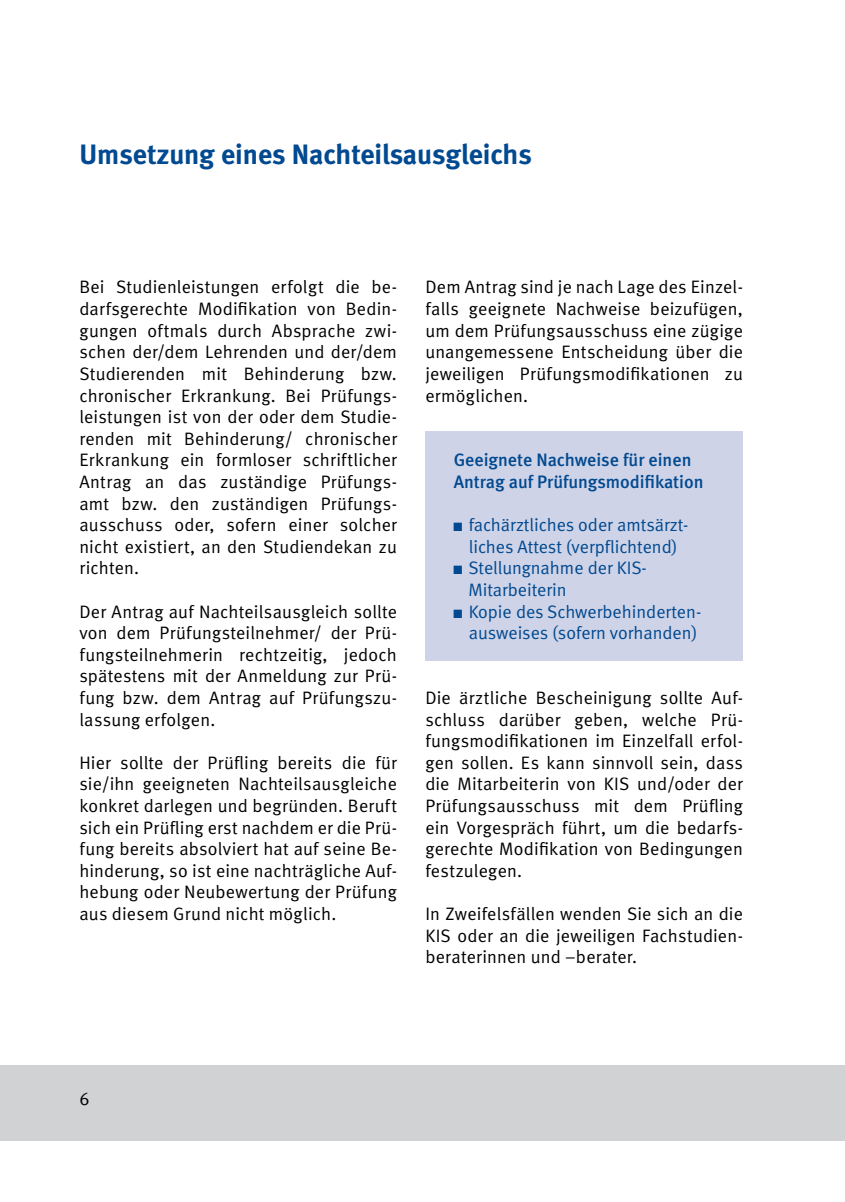
<style>
.page{position:relative;width:845px;height:1202px;background:#fff}
.page>*{position:absolute;margin:0;border:0;box-sizing:border-box;transform-origin:0 0}
.t1{font:700 28px "Meta";color:#014990}
.t2{font:18px/21.6px "Meta Normal";letter-spacing:.01em;color:#010100;text-align:justify}
.t3{font:18px/21.6px "Meta Normal";color:#014990;text-align:center}
.t4{font:500 18px "Meta";color:#014990}
.s1{font-family:"Arial Narrow"}
</style>
<div class="page">
<div style="left:425px;top:431px;width:318px;height:229px;background:#ced3e7"></div>
<div style="left:0;top:1066px;width:845px;height:75px;background:#d1d2d4"></div>
<h3 class="t1" style="left:79px;top:138px;width:454px">Umsetzung eines Nachteilsausgleichs</h3>
<p class="t2" style="left:79px;top:276px;width:319px">Bei Studienleistungen erfolgt die be&shy;darfsgerechte Modifikation von Bedin&shy;gungen oftmals durch Absprache zwi&shy;schen der/dem Lehrenden und der/dem Studierenden mit Behinderung bzw. chronischer Erkrankung. Bei Prüfungs&shy;leistungen ist von der oder dem Studie&shy;renden mit Behinderung/ chronischer Erkrankung ein formloser schriftlicher Antrag an das zuständige Prüfungs&shy;amt bzw. den zuständigen Prüfungs&shy;ausschuss oder, sofern einer solcher nicht existiert, an den Studiendekan zu richten.</p>
<p class="t2" style="left:79px;top:600px;width:319px">Der Antrag auf Nachteilsausgleich sollte von dem Prüfungsteilnehmer/ der Prü&shy;fungsteilnehmerin rechtzeitig, jedoch spätestens mit der Anmeldung zur Prü&shy;fung bzw. dem Antrag auf Prüfungszu&shy;lassung erfolgen.</p>
<p class="t2" style="left:79px;top:751px;width:319px">Hier sollte der Prüfling bereits die für sie/ihn geeigneten Nachteilsausgleiche konkret darlegen und begründen. Beruft sich ein Prüfling erst nachdem er die Prü&shy;fung bereits absolviert hat auf seine Be&shy;hinderung, so ist eine nachträgliche Auf&shy;hebung oder Neubewertung der Prüfung aus diesem Grund nicht möglich.</p>
<p class="t2" style="left:425px;top:276px;width:319px">Dem Antrag sind je nach Lage des Einzel&shy;falls geeignete Nachweise beizufügen, um dem Prüfungsausschuss eine zügige unangemessene Entscheidung über die jeweiligen Prüfungsmodifikationen zu ermöglichen.</p>
<p class="t4" style="left:454px;top:450px;width:239px">Geeignete Nachweise für einen</p>
<p class="t4" style="left:454px;top:471px;width:251px">Antrag auf Prüfungsmodifikation</p>
<p class="t3" style="left:454px;top:514px;width:235px"><span class="s1">■</span> fachärztliches oder amtsärzt&shy;liches Attest (verpflichtend)</p>
<p class="t3" style="left:468px;top:557px;width:180px;text-align:left;text-indent:-15px"><span class="s1">■</span> Stellungnahme der KIS-<br>Mitarbeiterin</p>
<p class="t3" style="left:454px;top:600px;width:248px;text-align:right"><span class="s1">■</span> Kopie des Schwerbehinderten&shy;ausweises (sofern vorhanden)</p>
<p class="t2" style="left:425px;top:687px;width:319px">Die ärztliche Bescheinigung sollte Auf&shy;schluss darüber geben, welche Prü&shy;fungsmodifikationen im Einzelfall erfol&shy;gen sollen. Es kann sinnvoll sein, dass die Mitarbeiterin von KIS und/oder der Prüfungsausschuss mit dem Prüfling ein Vorgespräch führt, um die bedarfs&shy;gerechte Modifikation von Bedingungen festzulegen.</p>
<p class="t2" style="left:425px;top:903px;width:319px">In Zweifelsfällen wenden Sie sich an die KIS oder an die jeweiligen Fachstudien&shy;beraterinnen und –berater.</p>
<p class="t2" style="left:79px;top:1087px;width:12px">6</p>
</div>
